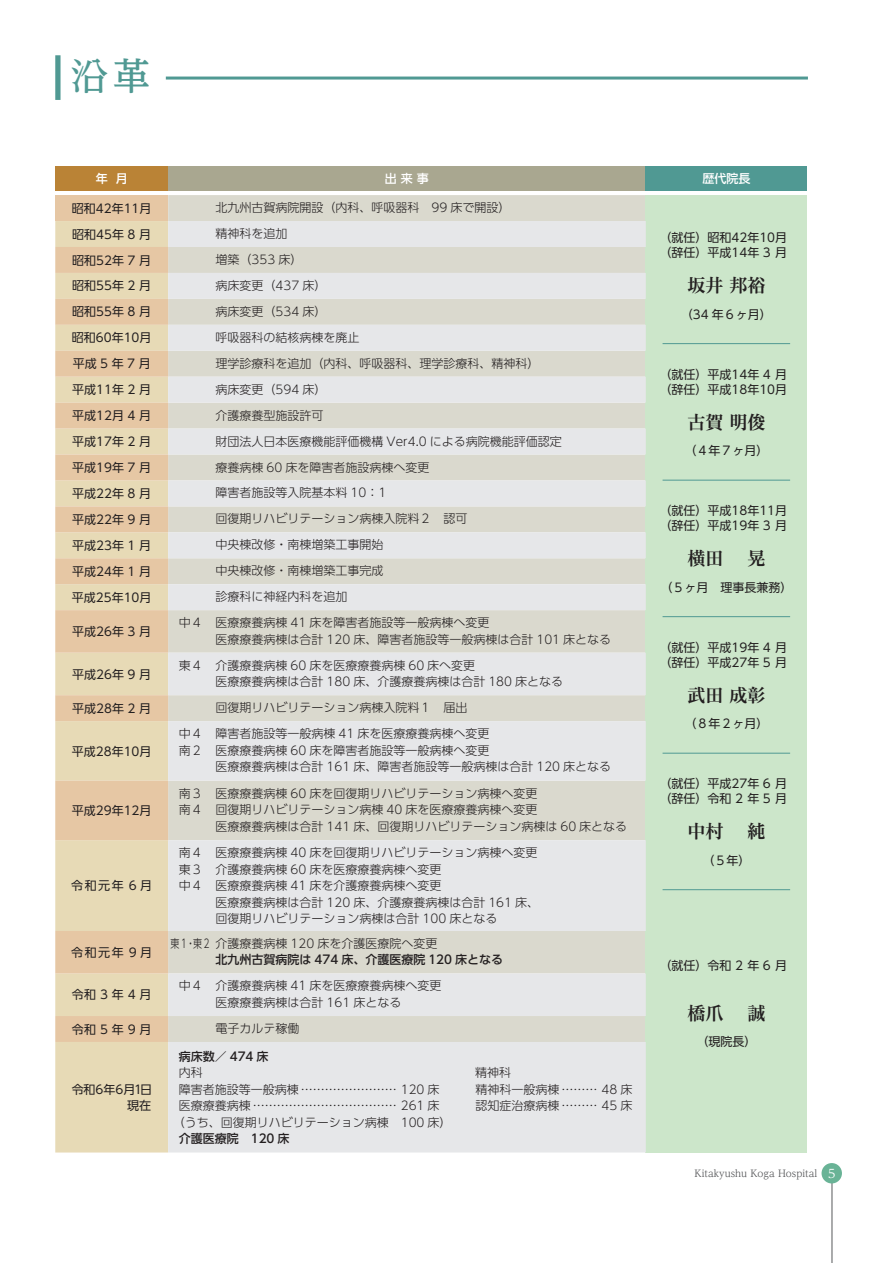
<style>
.page{position:relative;width:893px;height:1263px;background:#fff}
.page>*{position:absolute;margin:0;border:0;box-sizing:border-box;transform-origin:0 0}
.t1{font:500 37.5px "UD Reimin Pr 6";color:#509993}
.t2{font:700 18px "Reim Pr 6";color:#231f20}
.t3{font:300 12px/16.5px "UD Shin Go Pr 6";color:#231f20}
.t4{font:12px/15px "UD Shin Go Pr 6";color:#231f20}
.t5{font:500 12px "UD Shin Go Pr 6";color:#231f20}
.t6{font:300 12px "UD Shin Go Pr 6";color:#231f20;scale:.75 1}
.t7{font:12px "UD Shin Go Pr 6";letter-spacing:.125em;color:#231f20}
.t8{font:12px/16.5px "UD Shin Go Pr 6";letter-spacing:-.16em;color:#231f20;text-align:right}
.t9{font:500 12px "UD Shin Go Pr 6";color:#fff}
.t10{font:9.75px "UD Reimin Pr 6";color:#57585a}
.s1{font-size:12px;color:#fff}
</style>
<div class="page">
<div style="left:55px;top:166px;width:113px;height:25px;background:#ba8336"></div>
<div style="left:168px;top:166px;width:478px;height:25px;background:#a9a790"></div>
<div style="left:646px;top:166px;width:161px;height:25px;background:#509993"></div>
<div style="left:55px;top:195px;width:113px;height:26px;background:#e6c7a4"></div>
<div style="left:168px;top:195px;width:478px;height:26px;background:#dad9ce"></div>
<div style="left:646px;top:195px;width:161px;height:957px;background:#cce6ca"></div>
<div style="left:55px;top:221px;width:113px;height:931px;background:#e7dab6"></div>
<svg style="left:168px;top:221px;width:478px;height:931px;background:#e1e1df"></svg>
<svg style="left:55px;top:247px;width:113px;height:795px;background:#e6d1ad"></svg>
<svg style="left:168px;top:273px;width:478px;height:508px;background:#e0e1dd"></svg>
<hr style="left:663px;top:343px;width:127px;height:1px;background:#509993">
<hr style="left:663px;top:480px;width:127px;height:1px;background:#509993">
<hr style="left:663px;top:616px;width:127px;height:1px;background:#509993">
<hr style="left:663px;top:753px;width:127px;height:1px;background:#509993">
<hr style="left:663px;top:889px;width:127px;height:1px;background:#509993">
<hr style="left:832px;top:1182px;width:1px;height:81px;background:#57585a">
<div style="left:821px;top:1163px;width:21px;height:20px;background:#69b396;border-radius:50%"></div>
<div style="left:55px;top:55px;width:6px;height:45px;background:#509993"></div>
<hr style="left:166px;top:77px;width:642px;height:3px;background:#509993">
<h1 class="t1" style="left:71px;top:46px;width:81px">沿革</h1>
<p class="t9" style="left:96px;top:168px;width:33px">年 月</p>
<p class="t9" style="left:385px;top:168px;width:45px">出 来 事</p>
<p class="t9" style="left:702px;top:168px;width:49px">歴代院長</p>
<p class="t4" style="left:72px;top:200px;width:81px">昭和42年11月</p>
<p class="t3" style="left:216px;top:199px;width:296px">北九州古賀病院開設（内科、呼吸器科　99 床で開設）</p>
<p class="t4" style="left:659px;top:230px;width:129px">（就任）昭和42年10月（辞任）平成14年３月</p>
<h2 class="t2" style="left:687px;top:271px;width:79px">坂井 邦裕</h2>
<p class="t4" style="left:681px;top:306px;width:92px">（34 年６ヶ月）</p>
<p class="t4" style="left:72px;top:226px;width:80px">昭和45年８月</p>
<p class="t3" style="left:216px;top:225px;width:73px">精神科を追加</p>
<p class="t4" style="left:72px;top:252px;width:80px">昭和52年７月</p>
<p class="t3" style="left:216px;top:251px;width:88px">増築（353 床）</p>
<p class="t4" style="left:72px;top:278px;width:80px">昭和55年２月</p>
<p class="t3" style="left:216px;top:277px;width:112px">病床変更（437 床）</p>
<p class="t4" style="left:72px;top:304px;width:80px">昭和55年８月</p>
<p class="t3" style="left:216px;top:303px;width:112px">病床変更（534 床）</p>
<p class="t4" style="left:72px;top:330px;width:81px">昭和60年10月</p>
<p class="t3" style="left:216px;top:329px;width:145px">呼吸器科の結核病棟を廃止</p>
<p class="t4" style="left:73px;top:356px;width:79px">平成５年７月</p>
<p class="t3" style="left:216px;top:354px;width:325px">理学診療科を追加（内科、呼吸器科、理学診療科、精神科）</p>
<p class="t4" style="left:72px;top:382px;width:80px">平成11年２月</p>
<p class="t3" style="left:216px;top:380px;width:112px">病床変更（594 床）</p>
<p class="t4" style="left:72px;top:408px;width:80px">平成12月４月</p>
<p class="t3" style="left:216px;top:406px;width:109px">介護療養型施設許可</p>
<p class="t4" style="left:72px;top:434px;width:80px">平成17年２月</p>
<p class="t3" style="left:216px;top:432px;width:348px">財団法人日本医療機能評価機構 Ver4.0 による病院機能評価認定</p>
<p class="t4" style="left:72px;top:460px;width:80px">平成19年７月</p>
<p class="t3" style="left:216px;top:458px;width:215px">療養病棟 60 床を障害者施設病棟へ変更</p>
<p class="t4" style="left:72px;top:486px;width:80px">平成22年８月</p>
<p class="t3" style="left:216px;top:484px;width:172px">障害者施設等入院基本料 10：1</p>
<p class="t4" style="left:72px;top:512px;width:80px">平成22年９月</p>
<p class="t3" style="left:216px;top:510px;width:253px">回復期リハビリテーション病棟入院料２　認可</p>
<p class="t4" style="left:72px;top:537px;width:80px">平成23年１月</p>
<p class="t3" style="left:216px;top:536px;width:169px">中央棟改修・南棟増築工事開始</p>
<p class="t4" style="left:72px;top:563px;width:80px">平成24年１月</p>
<p class="t3" style="left:216px;top:562px;width:169px">中央棟改修・南棟増築工事完成</p>
<p class="t4" style="left:72px;top:589px;width:81px">平成25年10月</p>
<p class="t3" style="left:216px;top:588px;width:133px">診療科に神経内科を追加</p>
<p class="t4" style="left:72px;top:624px;width:80px">平成26年３月</p>
<p class="t3" style="left:216px;top:614px;width:397px;text-indent:-37px">中４ 医療療養病棟 41 床を障害者施設等一般病棟へ変更<br>医療療養病棟は合計 120 床、障害者施設等一般病棟は合計 101 床となる</p>
<p class="t4" style="left:72px;top:666px;width:80px">平成26年９月</p>
<p class="t3" style="left:216px;top:656px;width:349px;text-indent:-37px">東４ 介護療養病棟 60 床を医療療養病棟 60 床へ変更<br>医療療養病棟は合計 180 床、介護療養病棟は合計 180 床となる</p>
<p class="t4" style="left:72px;top:700px;width:80px">平成28年２月</p>
<p class="t3" style="left:216px;top:699px;width:253px">回復期リハビリテーション病棟入院料１　届出</p>
<p class="t4" style="left:72px;top:743px;width:81px">平成28年10月</p>
<p class="t4" style="left:659px;top:366px;width:129px">（就任）平成14年４月（辞任）平成18年10月</p>
<h2 class="t2" style="left:687px;top:407px;width:79px">古賀 明俊</h2>
<p class="t4" style="left:684px;top:443px;width:85px">（４年７ヶ月）</p>
<p class="t4" style="left:659px;top:503px;width:129px">（就任）平成18年11月（辞任）平成19年３月</p>
<h2 class="t2" style="left:687px;top:544px;width:79px">横田　 晃</h2>
<p class="t4" style="left:660px;top:579px;width:133px">（５ヶ月　理事長兼務）</p>
<p class="t4" style="left:660px;top:639px;width:129px">（就任）平成19年４月（辞任）平成27年５月</p>
<h2 class="t2" style="left:687px;top:680px;width:79px">武田 成彰</h2>
<p class="t4" style="left:684px;top:716px;width:85px">（８年２ヶ月）</p>
<p class="t3" style="left:179px;top:725px;width:25px">中４南２</p>
<p class="t3" style="left:216px;top:725px;width:397px">障害者施設等一般病棟 41 床を医療療養病棟へ変更<br>医療療養病棟 60 床を障害者施設等一般病棟へ変更<br>医療療養病棟は合計 161 床、障害者施設等一般病棟は合計 120 床となる</p>
<p class="t4" style="left:72px;top:803px;width:81px">平成29年12月</p>
<p class="t4" style="left:71px;top:878px;width:82px">令和元年６月</p>
<p class="t4" style="left:71px;top:944px;width:82px">令和元年９月</p>
<p class="t3" style="left:179px;top:784px;width:25px">南３南４</p>
<p class="t3" style="left:216px;top:784px;width:413px">医療療養病棟 60 床を回復期リハビリテーション病棟へ変更<br>回復期リハビリテーション病棟 40 床を医療療養病棟へ変更<br>医療療養病棟は合計 141 床、回復期リハビリテーション病棟は 60 床となる</p>
<p class="t3" style="left:179px;top:844px;width:25px;text-align:justify">南４東３中４</p>
<p class="t3" style="left:216px;top:844px;width:325px">医療療養病棟 40 床を回復期リハビリテーション病棟へ変更介護療養病棟 60 床を医療療養病棟へ変更<br>医療療養病棟 41 床を介護療養病棟へ変更<br>医療療養病棟は合計 120 床、介護療養病棟は合計 161 床、回復期リハビリテーション病棟は合計 100 床となる</p>
<p class="t6" style="left:171px;top:934px;width:357px">東１・東２介護療養病棟 120 床を介護医療院へ変更</p>
<p class="t5" style="left:216px;top:950px;width:289px">北九州古賀病院は 474 床、介護医療院 120 床となる</p>
<p class="t4" style="left:72px;top:987px;width:81px">令和３年４月</p>
<p class="t3" style="left:179px;top:977px;width:264px;text-align:center">中４ 介護療養病棟 41 床を医療療養病棟へ変更医療療養病棟は合計 161 床となる</p>
<p class="t4" style="left:72px;top:1021px;width:81px">令和５年９月</p>
<p class="t3" style="left:216px;top:1020px;width:85px">電子カルテ稼働</p>
<p class="t8" style="left:72px;top:1080px;width:82px">令和６年６月１日現在</p>
<p class="t5" style="left:179px;top:1046px;width:91px">病床数／ 474 床</p>
<p class="t3" style="left:179px;top:1080px;width:455px">障害者施設等一般病棟 …………………… 120 床　　　精神科一般病棟 ……… 48 床</p>
<p class="t3" style="left:179px;top:1097px;width:455px">医療療養病棟 ……………………………… 261 床　　　認知症治療病棟 ……… 45 床</p>
<p class="t3" style="left:173px;top:1113px;width:280px">（うち、回復期リハビリテーション病棟　100 床）</p>
<p class="t5" style="left:179px;top:1129px;width:112px">介護医療院　120 床</p>
<p class="t4" style="left:660px;top:776px;width:129px">（就任）平成27年６月（辞任）令和２年５月</p>
<h2 class="t2" style="left:687px;top:817px;width:79px">中村　 純</h2>
<p class="t4" style="left:702px;top:852px;width:49px">（５年）</p>
<p class="t7" style="left:660px;top:955px;width:129px">（就任）令和２年６月</p>
<h2 class="t2" style="left:687px;top:998px;width:79px">橋爪　 誠</h2>
<p class="t4" style="left:696px;top:1034px;width:61px">（現院長）</p>
<p class="t10" style="left:694px;top:1165px;width:142px">Kitakyushu Koga Hospital <span class="s1">5</span></p>
</div>
